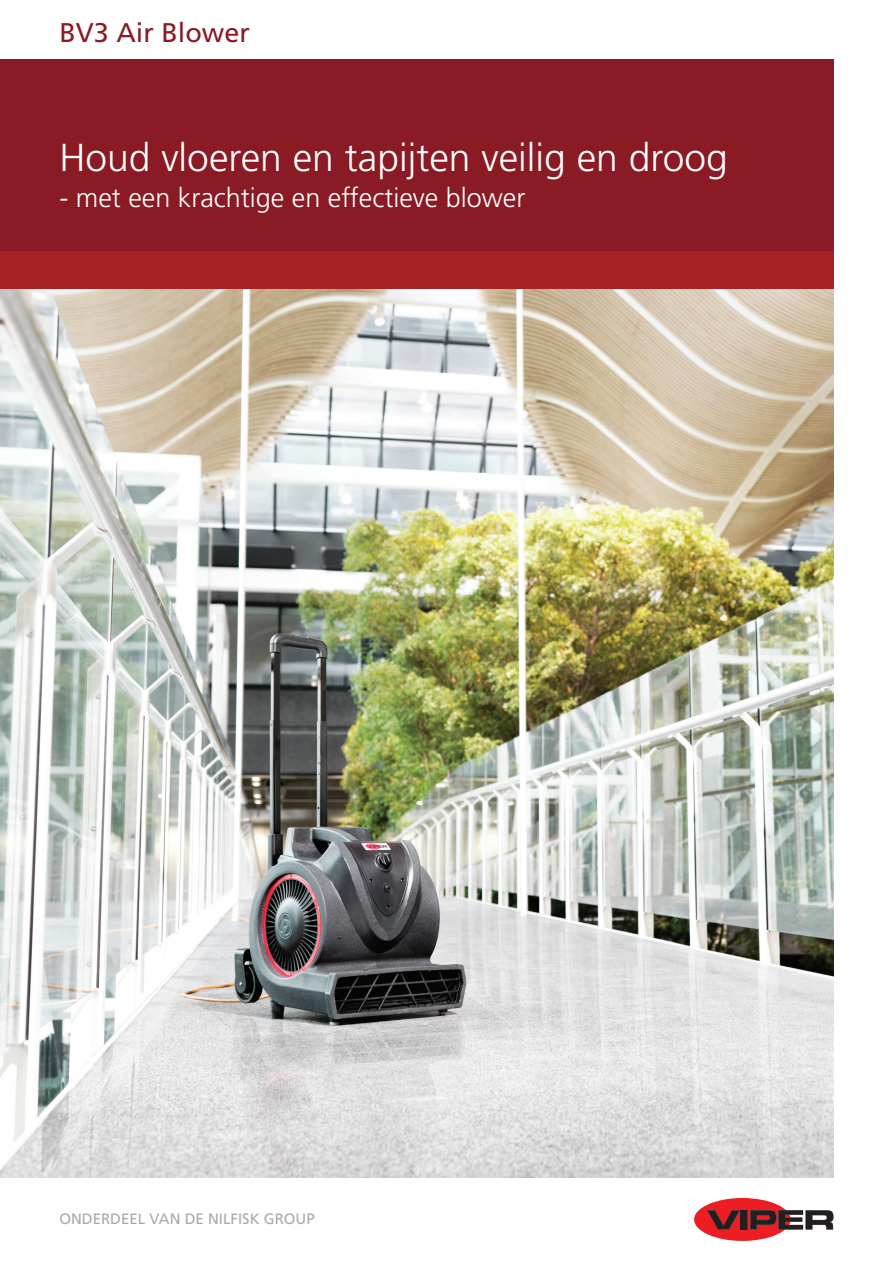
<style>
.page{position:relative;width:893px;height:1263px;background:#fff}
.page>*{position:absolute;margin:0;border:0;box-sizing:border-box;transform-origin:0 0}
.t1{font:300 39px "Frutiger LT Std";color:#fff}
.t2{font:300 27px "Frutiger LT Std";color:#fff}
.t3{font:27px "Frutiger LT Std";color:#8a1b24}
.t4{font:15px "Frutiger LT Std";color:#a8a9ad}
</style>
<div class="page">
<div style="left:0;top:251px;width:833px;height:38px;background:#a52227"></div>
<div style="left:0;top:60px;width:833px;height:191px;background:#8a1b24"></div>
<img style="left:0;top:289px;width:833px;height:889px">
<div style="left:694px;top:1198px;width:97px;height:43px;background:#ee1d23;border-radius:50%"></div>
<svg style="left:707px;top:1210px;width:126px;height:19px"></svg>
<p class="t3" style="left:59px;top:16px;width:192px">BV3 Air Blower</p>
<p class="t1" style="left:59px;top:135px;width:670px">Houd vloeren en tapijten veilig en droog</p>
<p class="t2" style="left:59px;top:182px;width:467px">- met een krachtige en effectieve blower</p>
<p class="t4" style="left:59px;top:1210px;width:257px">ONDERDEEL VAN DE NILFISK GROUP</p>
</div>
